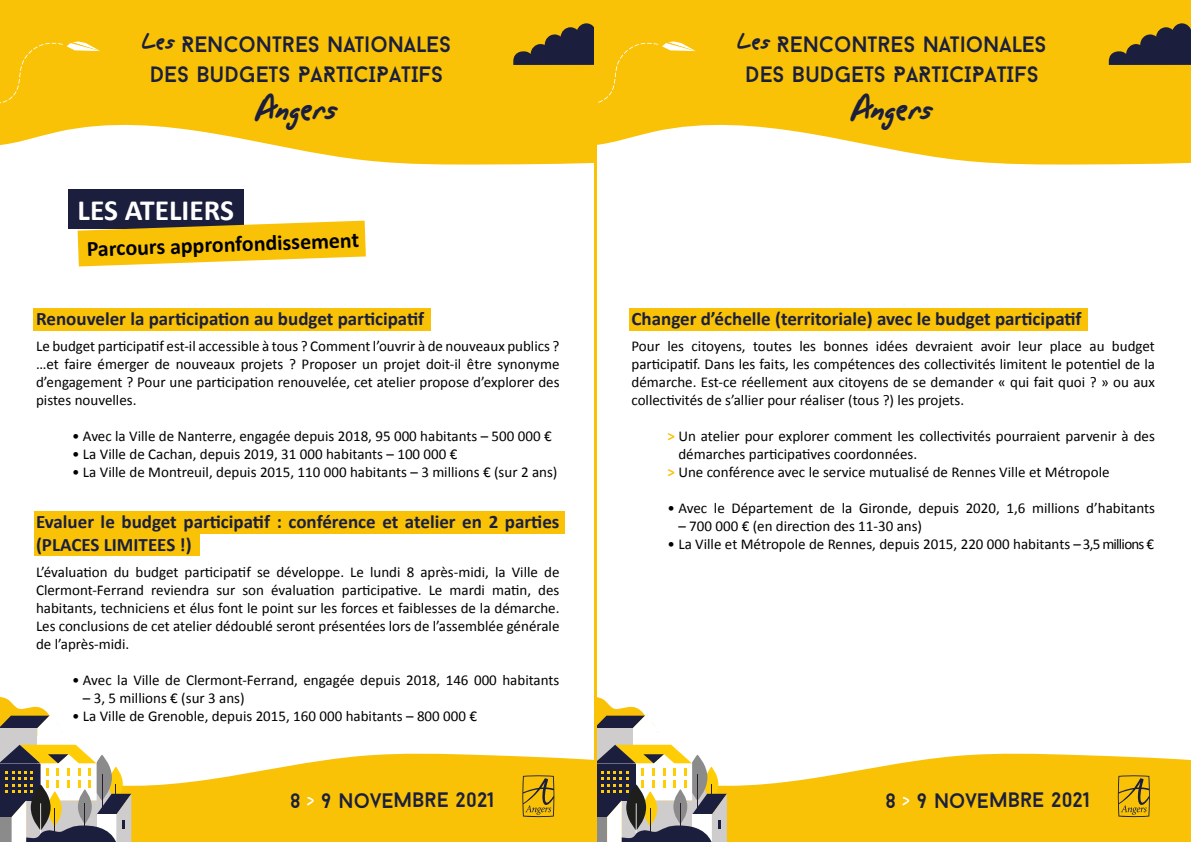
<style>
.page{position:relative;width:1191px;height:842px;background:#fff}
.page>*{position:absolute;margin:0;border:0;box-sizing:border-box;transform-origin:0 0}
.t1{font:46px "Alpha Mack AOE";color:#1b1f3d}
.t2{font:700 29.4px "Calibri";color:#fff}
.t3{font:22.3px/30px "Baron Neue";letter-spacing:-.005em;color:#1b1f3d;text-align:center}
.t4{font:700 21.9px "Calibri";color:#000}
.t5{font:20.9px "Baron Neue";letter-spacing:-.01em;color:#1b1f3d}
.t6{font:700 19px/22.8px "Calibri";color:#1b1f3d}
.t7{font:15px/18px "Calibri";color:#000;text-align:justify}
.s1{font-family:"Alpha Mack AOE";font-size:33.9px}
.s2{font-weight:700;color:#f9c207}
</style>
<div class="page">
<svg style="left:131px;top:753px;width:463px;height:89px;background:#f9c926"></svg>
<svg style="left:0;top:697px;width:131px;height:145px"></svg>
<svg style="left:0;top:0;width:594px;height:165px;background:#f9c924"></svg>
<div style="left:0;top:41px;width:100px;height:63px;background:#f9c206"></div>
<svg style="left:307px;top:797px;width:7px;height:8px"></svg>
<svg style="left:522px;top:775px;width:32px;height:42px"></svg>
<svg style="left:727px;top:753px;width:464px;height:89px;background:#f9c925"></svg>
<svg style="left:597px;top:697px;width:130px;height:145px"></svg>
<svg style="left:597px;top:0;width:594px;height:165px;background:#f9c923"></svg>
<svg style="left:513px;top:23px;width:183px;height:81px;background:#d7aa12"></svg>
<svg style="left:1108px;top:23px;width:83px;height:42px;background:#685829"></svg>
<svg style="left:902px;top:797px;width:7px;height:8px"></svg>
<svg style="left:1117px;top:775px;width:32px;height:42px"></svg>
<div style="left:34px;top:512px;width:530px;height:22px;background:#f9c207"></div>
<div style="left:34px;top:534px;width:166px;height:22px;background:#f9c207"></div>
<div style="left:628px;top:308px;width:459px;height:22px;background:#f9c207"></div>
<div style="left:34px;top:308px;width:397px;height:22px;background:#f9c207"></div>
<div style="left:68px;top:189px;width:176px;height:40px;background:#1b1f3d"></div>
<svg style="left:78px;top:221px;width:288px;height:45px"></svg>
<hr style="left:594px;top:0;width:3px;height:842px;background:#f9c207">
<h3 class="t3" style="left:142px;top:29px;width:310px"><span class="s1">Les</span> RENCONTRES NATIONALES<br>DES BUDGETS PARTICIPATIFS</h3>
<h1 class="t1" style="left:255px;top:81px;width:86px">Angers</h1>
<h2 class="t2" style="left:78px;top:189px;width:158px">LES ATELIERS</h2>
<h3 class="t4" style="left:86px;top:234px;width:274px;rotate:-2deg">Parcours appronfondissement</h3>
<p class="t6" style="left:36px;top:306px;width:390px">Renouveler la participation au budget participatif</p>
<p class="t7" style="left:36px;top:336px;width:525px">Le budget participatif est-il accessible à tous ? Comment l’ouvrir à de nouveaux publics ? …et faire émerger de nouveaux projets ? Proposer un projet doit-il être synonyme d’engagement ? Pour une participation renouvelée, cet atelier propose d’explorer des pistes nouvelles.</p>
<p class="t7" style="left:72px;top:426px;width:481px">• Avec la Ville de Nanterre, engagée depuis 2018, 95 000 habitants – 500 000 €</p>
<p class="t7" style="left:72px;top:444px;width:387px">• La Ville de Cachan, depuis 2019, 31 000 habitants – 100 000 €</p>
<p class="t7" style="left:72px;top:462px;width:487px">• La Ville de Montreuil, depuis 2015, 110 000 habitants – 3 millions € (sur 2 ans)</p>
<p class="t6" style="left:36px;top:509px;width:525px">Evaluer le budget participatif : conférence et atelier en 2 parties (PLACES LIMITEES !)</p>
<p class="t7" style="left:36px;top:562px;width:525px">L’évaluation du budget participatif se développe. Le lundi 8 après-midi, la Ville de Clermont-Ferrand reviendra sur son évaluation participative. Le mardi matin, des habitants, techniciens et élus font le point sur les forces et faiblesses de la démarche.<br>Les conclusions de cet atelier dédoublé seront présentées lors de l’assemblée générale de l’après-midi.</p>
<p class="t7" style="left:72px;top:670px;width:489px">• Avec la Ville de Clermont-Ferrand, engagée depuis 2018, 146 000 habitants</p>
<p class="t7" style="left:83px;top:688px;width:163px">– 3, 5 millions € (sur 3 ans)</p>
<p class="t7" style="left:72px;top:706px;width:406px">• La Ville de Grenoble, depuis 2015, 160 000 habitants – 800 000 €</p>
<h3 class="t5" style="left:290px;top:787px;width:205px">8 9 NOVEMBRE 2021</h3>
<h3 class="t3" style="left:737px;top:29px;width:310px"><span class="s1">Les</span> RENCONTRES NATIONALES<br>DES BUDGETS PARTICIPATIFS</h3>
<h1 class="t1" style="left:850px;top:81px;width:86px">Angers</h1>
<p class="t6" style="left:631px;top:306px;width:451px">Changer d’échelle (territoriale) avec le budget participatif</p>
<p class="t7" style="left:631px;top:336px;width:525px">Pour les citoyens, toutes les bonnes idées devraient avoir leur place au budget participatif. Dans les faits, les compétences des collectivités limitent le potentiel de la démarche. Est-ce réellement aux citoyens de se demander « qui fait quoi ? » ou aux collectivités de s’allier pour réaliser (tous ?) les projets.</p>
<p class="t7" style="left:667px;top:426px;width:489px"><span class="s2">&gt;</span> Un atelier pour explorer comment les collectivités pourraient parvenir à des</p>
<p class="t7" style="left:678px;top:444px;width:240px">démarches participatives coordonnées.</p>
<p class="t7" style="left:667px;top:462px;width:443px"><span class="s2">&gt;</span> Une conférence avec le service mutualisé de Rennes Ville et Métropole</p>
<p class="t7" style="left:667px;top:498px;width:489px">• Avec le Département de la Gironde, depuis 2020, 1,6 millions d’habitants</p>
<p class="t7" style="left:678px;top:516px;width:245px">– 700 000 € (en direction des 11-30 ans)</p>
<p class="t7" style="left:667px;top:534px;width:488px">• La Ville et Métropole de Rennes, depuis 2015, 220 000 habitants – 3,5 millions €</p>
<h3 class="t5" style="left:886px;top:787px;width:205px">8 9 NOVEMBRE 2021</h3>
</div>
